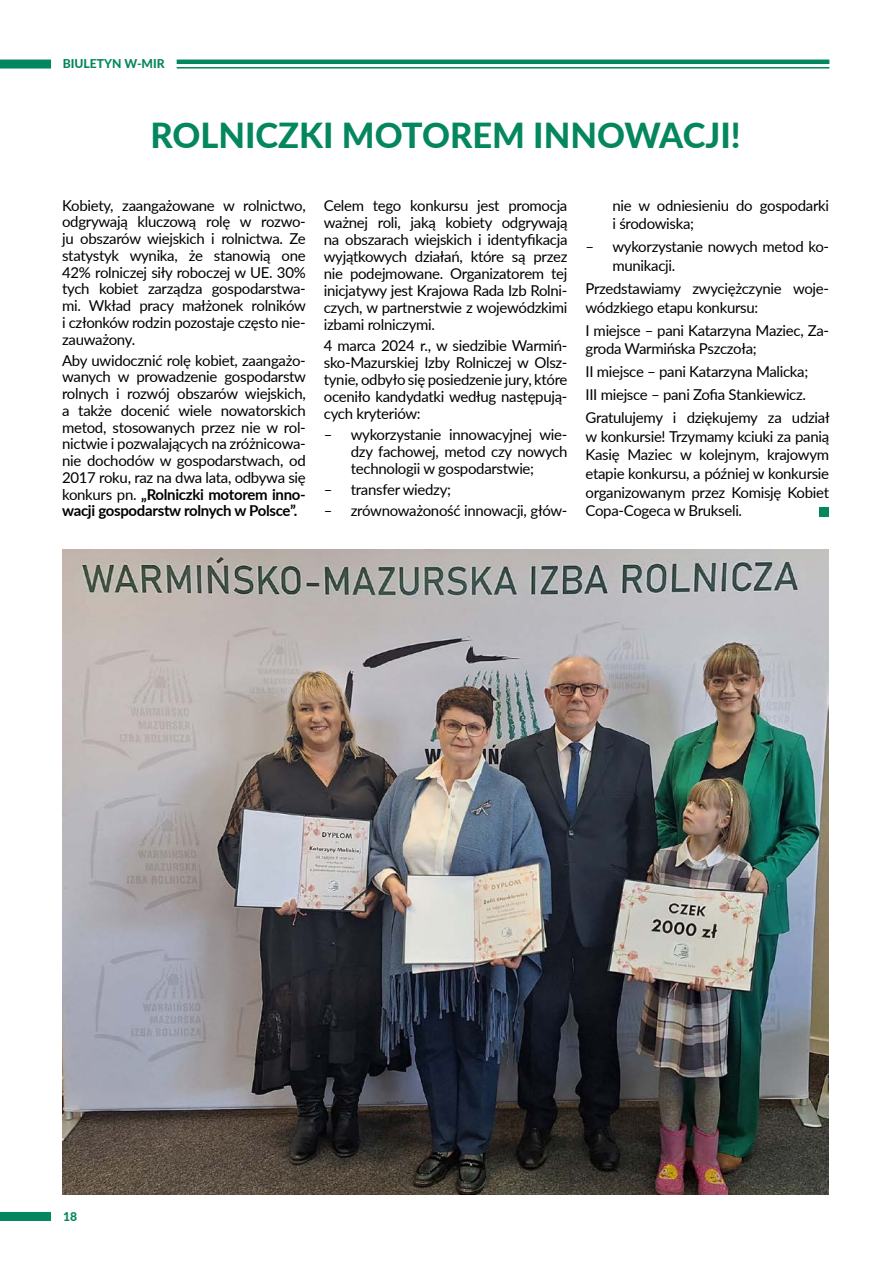
<style>
.page{position:relative;width:893px;height:1263px;background:#fff}
.page>*{position:absolute;margin:0;border:0;box-sizing:border-box;transform-origin:0 0}
.t1{font:800 34.5px "Lato";color:#04865e}
.t2{font:15px/16.8px "Lato";letter-spacing:-.02em;color:#000;text-align:justify}
.t3{font:800 12.15px "Lato";color:#04865e}
.s1{font-weight:700}
</style>
<div class="page">
<div style="left:0;top:1212px;width:51px;height:9px;background:#04865e"></div>
<hr style="left:177px;top:60px;width:652px;height:4px;background:#04865e">
<hr style="left:177px;top:67px;width:652px;height:2px;background:#04865e">
<div style="left:0;top:60px;width:51px;height:9px;background:#04865e"></div>
<div style="left:820px;top:507px;width:9px;height:9px;background:#04865e"></div>
<img style="left:63px;top:550px;width:765px;height:645px">
<p class="t3" style="left:63px;top:55px;width:103px">BIULETYN W-MIR</p>
<h1 class="t1" style="left:150px;top:110px;width:592px">ROLNICZKI MOTOREM INNOWACJI!</h1>
<p class="t2" style="left:62px;top:196px;width:245px">Kobiety, zaangażowane w rolnictwo, odgrywają kluczową rolę w rozwo&shy;ju obszarów wiejskich i rolnictwa. Ze statystyk wynika, że stanowią one 42% rolniczej siły roboczej w UE. 30% tych kobiet zarządza gospodarstwa&shy;mi. Wkład pracy małżonek rolników i członków rodzin pozostaje często nie&shy;zauważony.</p>
<p class="t2" style="left:62px;top:351px;width:245px">Aby uwidocznić rolę kobiet, zaangażo&shy;wanych w prowadzenie gospodarstw rolnych i rozwój obszarów wiejskich, a także docenić wiele nowatorskich metod, stosowanych przez nie w rol&shy;nictwie i pozwalających na zróżnicowa&shy;nie dochodów w gospodarstwach, od 2017 roku, raz na dwa lata, odbywa się konkurs pn. <span class="s1">„Rolniczki motorem inno&shy;wacji gospodarstw rolnych w Polsce”.</span></p>
<p class="t2" style="left:324px;top:196px;width:245px">Celem tego konkursu jest promocja ważnej roli, jaką kobiety odgrywają na obszarach wiejskich i identyfikacja wyjątkowych działań, które są przez nie podejmowane. Organizatorem tej inicjatywy jest Krajowa Rada Izb Rolni&shy;czych, w partnerstwie z wojewódzkimi izbami rolniczymi.</p>
<p class="t2" style="left:324px;top:336px;width:245px">4 marca 2024 r., w siedzibie Warmiń&shy;sko-Mazurskiej Izby Rolniczej w Olsz&shy;tynie, odbyło się posiedzenie jury, które oceniło kandydatki według następują&shy;cych kryteriów:</p>
<p class="t2" style="left:351px;top:425px;width:218px;text-indent:-27px">– wykorzystanie innowacyjnej wie&shy;dzy fachowej, metod czy nowych technologii w gospodarstwie;</p>
<p class="t2" style="left:324px;top:481px;width:129px">– transfer wiedzy;</p>
<p class="t2" style="left:324px;top:502px;width:245px">– zrównoważoność innowacji, głów-</p>
<p class="t2" style="left:612px;top:195px;width:218px;line-height:18.8px">nie w odniesieniu do gospodarki i środowiska;</p>
<p class="t2" style="left:612px;top:237px;width:218px;line-height:18.8px;text-indent:-27px">– wykorzystanie nowych metod ko&shy;munikacji.</p>
<p class="t2" style="left:585px;top:278px;width:245px;line-height:18.8px">Przedstawiamy zwyciężczynie woje&shy;wódzkiego etapu konkursu:</p>
<p class="t2" style="left:585px;top:320px;width:245px;line-height:18.8px">I miejsce – pani Katarzyna Maziec, Za&shy;groda Warmińska Pszczoła;</p>
<p class="t2" style="left:585px;top:360px;width:246px;line-height:23px;text-align:left">II miejsce – pani Katarzyna Malicka;<br>III miejsce – pani Zofia Stankiewicz.<br>Gratulujemy i dziękujemy za udział</p>
<p class="t2" style="left:585px;top:426px;width:245px;line-height:18.8px">w konkursie! Trzymamy kciuki za panią Kasię Maziec w kolejnym, krajowym etapie konkursu, a później w konkursie organizowanym przez Komisję Kobiet Copa-Cogeca w Brukseli.</p>
<p class="t3" style="left:63px;top:1207px;width:16px">18</p>
</div>
